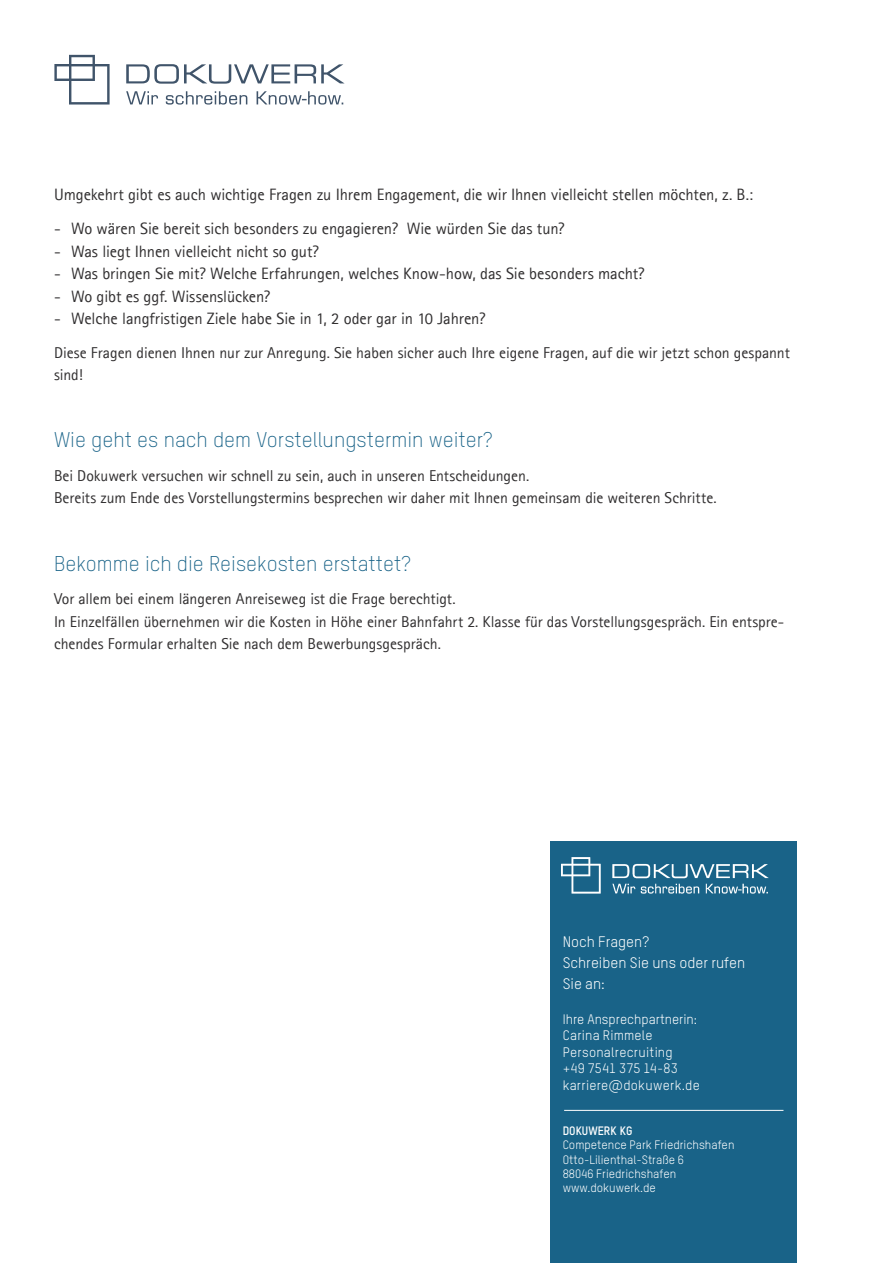
<style>
.page{position:relative;width:893px;height:1263px;background:#fff}
.page>*{position:absolute;margin:0;border:0;box-sizing:border-box;transform-origin:0 0}
.Überschrift_1{font:300 21px "TSTAR";color:#196388}
.Aufzählung{font:16.5px "Agfa Rotis Sans Serif";letter-spacing:-.005em;color:#312f30}
.Fließtext_neu{font:15.75px/22.5px "Agfa Rotis Sans Serif";letter-spacing:-.005em;color:#312f30}
.Fließtext_zentriert{font:15px/21px "TSTAR";color:#fff}
.Fließtext_neu-2{font:13.5px "TSTAR";letter-spacing:.015em;color:#fff}
.Fließtext_zentriert-2{font:13.5px "TSTAR";color:#fff}
.Fließtext_zentriert-3{font:12px "TSTAR";color:#fff}
.Fließtext_zentriert-4{font:700 12px "TSTAR";color:#fff}
</style>
<div class="page">
<svg style="left:54px;top:55px;width:56px;height:50px"></svg>
<svg style="left:126px;top:64px;width:219px;height:20px"></svg>
<svg style="left:126px;top:91px;width:32px;height:13px"></svg>
<svg style="left:166px;top:91px;width:81px;height:14px"></svg>
<svg style="left:257px;top:91px;width:86px;height:14px"></svg>
<div style="left:550px;top:841px;width:247px;height:422px;background:#196388"></div>
<hr style="left:564px;top:1110px;width:219px;height:1px;background:#fff">
<img style="left:561px;top:857px;width:208px;height:37px">
<p class="Aufzählung" style="left:54px;top:185px;width:701px">Umgekehrt gibt es auch wichtige Fragen zu Ihrem Engagement, die wir Ihnen vielleicht stellen möchten, z. B.:</p>
<p class="Aufzählung" style="left:54px;top:219px;width:512px">- Wo wären Sie bereit sich besonders zu engagieren? Wie würden Sie das tun?</p>
<p class="Aufzählung" style="left:54px;top:241px;width:266px">- Was liegt Ihnen vielleicht nicht so gut?</p>
<p class="Aufzählung" style="left:54px;top:264px;width:592px">- Was bringen Sie mit? Welche Erfahrungen, welches Know-how, das Sie besonders macht?</p>
<p class="Aufzählung" style="left:54px;top:286px;width:218px">- Wo gibt es ggf. Wissenslücken?</p>
<p class="Aufzählung" style="left:54px;top:309px;width:433px">- Welche langfristigen Ziele habe Sie in 1, 2 oder gar in 10 Jahren?</p>
<p class="Fließtext_neu" style="left:54px;top:341px;width:737px">Diese Fragen dienen Ihnen nur zur Anregung. Sie haben sicher auch Ihre eigene Fragen, auf die wir jetzt schon gespannt sind!</p>
<p class="Überschrift_1" style="left:54px;top:427px;width:440px">Wie geht es nach dem Vorstellungstermin weiter?</p>
<p class="Fließtext_neu" style="left:54px;top:464px;width:477px">Bei Dokuwerk versuchen wir schnell zu sein, auch in unseren Entscheidungen.</p>
<p class="Fließtext_neu" style="left:54px;top:487px;width:664px">Bereits zum Ende des Vorstellungstermins besprechen wir daher mit Ihnen gemeinsam die weiteren Schritte.</p>
<p class="Überschrift_1" style="left:54px;top:551px;width:358px">Bekomme ich die Reisekosten erstattet?</p>
<p class="Fließtext_neu" style="left:54px;top:587px;width:403px">Vor allem bei einem längeren Anreiseweg ist die Frage berechtigt.</p>
<p class="Fließtext_neu" style="left:54px;top:610px;width:732px">In Einzelfällen übernehmen wir die Kosten in Höhe einer Bahnfahrt 2. Klasse für das Vorstellungsgespräch. Ein entspre&shy;chendes Formular erhalten Sie nach dem Bewerbungsgespräch.</p>
<p class="Fließtext_zentriert" style="left:563px;top:931px;width:88px">Noch Fragen?</p>
<p class="Fließtext_zentriert" style="left:563px;top:952px;width:184px">Schreiben Sie uns oder rufen<br>Sie an:</p>
<p class="Fließtext_zentriert-2" style="left:563px;top:1011px;width:136px">Ihre Ansprechpartnerin:</p>
<p class="Fließtext_neu-2" style="left:563px;top:1027px;width:91px">Carina Rimmele</p>
<p class="Fließtext_neu-2" style="left:563px;top:1044px;width:111px">Personalrecruiting</p>
<p class="Fließtext_neu-2" style="left:563px;top:1060px;width:116px">+49 7541 375 14-83</p>
<p class="Fließtext_neu-2" style="left:563px;top:1077px;width:139px">karriere@dokuwerk.de</p>
<p class="Fließtext_zentriert-4" style="left:563px;top:1123px;width:71px">DOKUWERK KG</p>
<p class="Fließtext_zentriert-3" style="left:563px;top:1138px;width:173px">Competence Park Friedrichshafen</p>
<p class="Fließtext_zentriert-3" style="left:563px;top:1152px;width:123px">Otto-Lilienthal-Straße 6</p>
<p class="Fließtext_zentriert-3" style="left:563px;top:1166px;width:115px">88046 Friedrichshafen</p>
<p class="Fließtext_zentriert-3" style="left:563px;top:1181px;width:95px">www.dokuwerk.de</p>
</div>
